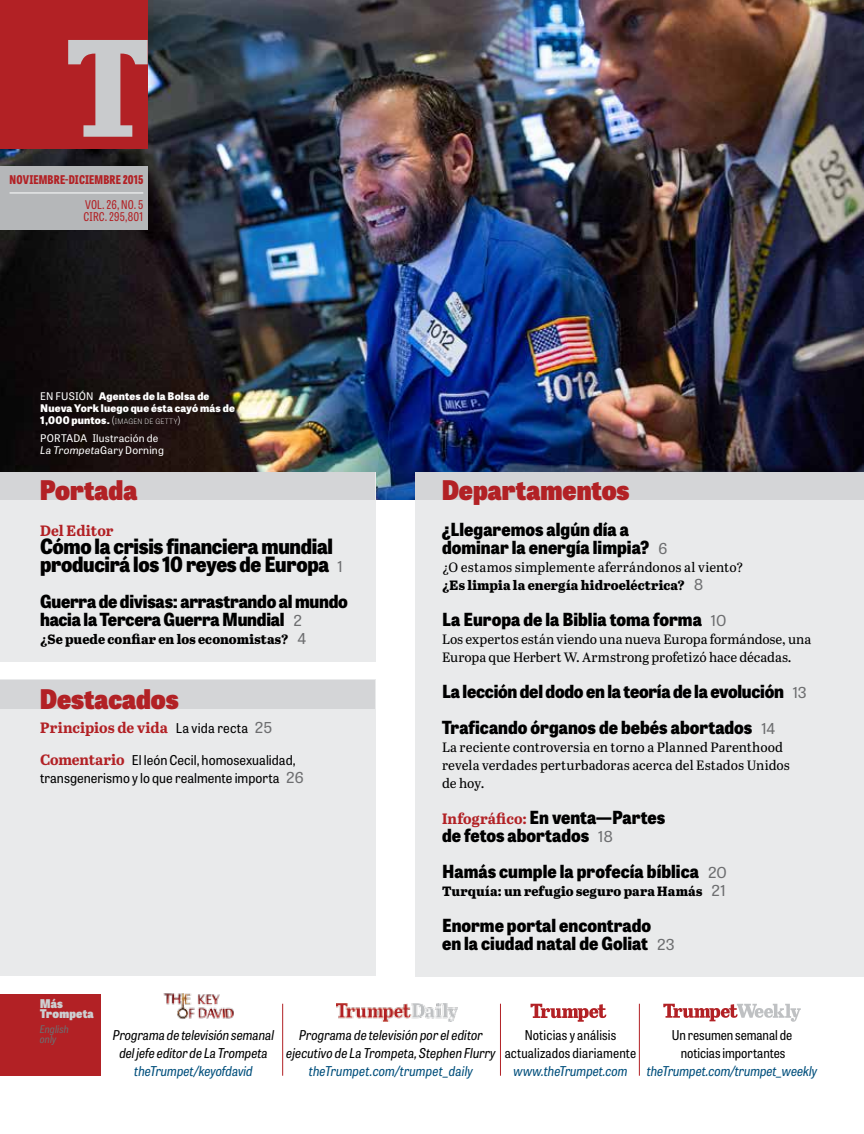
<style>
.page{position:relative;width:864px;height:1134px;background:#fff}
.page>*{position:absolute;margin:0;border:0;box-sizing:border-box;transform-origin:0 0}
.t1{font:800 27px "Tablet Gothic Narrow";color:#b22125}
.t2{font:800 21px/18px "Tablet Gothic Narrow";letter-spacing:-.015em;color:#000}
.t3{font:800 18px/18px "Tablet Gothic Narrow";color:#000}
.t4{font:700 15px "Abril Text";letter-spacing:.005em;color:#b22125}
.t5{font:13.5px/18px "Abril Text";letter-spacing:-.005em;color:#000}
.t6{font:italic semi-condensed 13.5px/18px "Tablet Gothic";color:#000;text-align:center}
.t7{font:italic semi-condensed 13.5px "Tablet Gothic";letter-spacing:-.005em;color:#004f7c}
.t8{font:semi-condensed 13.5px/18px "Tablet Gothic";letter-spacing:.01em;color:#000;text-align:center}
.t9{font:13.5px/18px "Tablet Gothic Narrow";color:#000}
.t10{font:800 13.5px "Abril Text";letter-spacing:.005em;color:#000}
.t11{font:800 12px "Tablet Gothic Condensed";letter-spacing:.015em;color:#b22125}
.t12{font:12px/12px "Tablet Gothic Condensed";letter-spacing:.015em;color:#b22125}
.t13{font:800 12px/10.5px "Tablet Gothic Narrow";letter-spacing:.015em;color:#cdcfd1}
.t14{font:800 10.5px/12px "Tablet Gothic";letter-spacing:.02em;color:#fff}
.t15{font:10.5px/12px "Tablet Gothic";letter-spacing:.02em;color:#fff}
.t16{font:italic semi-condensed 10.5px/10.5px "Tablet Gothic";letter-spacing:.01em;color:#6d6e70}
.t17{font:100 7.35px "Tablet Gothic";letter-spacing:.02em;color:#fff}
.s1{font-weight:400}
.s2{font-weight:800;font-size:10.5px}
.s3{font-size:10.5px}
.s4{font-style:italic}
.s5{font-family:"Tablet Gothic Wide";font-weight:400;font-size:15px;color:#6d6e70}
.s6{font-family:"Tablet Gothic Narrow";font-weight:400;font-size:13.5px;color:#000}
.s7{font-family:"Tablet Gothic Wide";font-weight:400;color:#6d6e70}
.s8{font-family:"Abril Text";font-weight:700;font-size:15px;color:#b22125}
.s9{font-family:"Tablet Gothic Wide";font-size:15px;color:#6d6e70}
.s10{font-weight:800}
</style>
<div class="page">
<img style="left:0;top:0;width:864px;height:500px">
<svg style="left:40px;top:346px;width:201px;height:108px;background:#1a1110"></svg>
<div style="left:0;top:0;width:148px;height:148px;background:#b22125"></div>
<svg style="left:68px;top:40px;width:80px;height:97px"></svg>
<div style="left:0;top:472px;width:375px;height:190px;background:#e9eaeb"></div>
<div style="left:0;top:472px;width:374px;height:28px;background:#d4d5d7"></div>
<div style="left:0;top:680px;width:375px;height:296px;background:#e9eaeb"></div>
<div style="left:0;top:680px;width:374px;height:29px;background:#d4d5d7"></div>
<div style="left:415px;top:472px;width:449px;height:504px;background:#e9eaeb"></div>
<div style="left:415px;top:472px;width:449px;height:28px;background:#d4d5d7"></div>
<div style="left:0;top:994px;width:100px;height:82px;background:#b22125"></div>
<img style="left:337px;top:1004px;width:120px;height:18px">
<svg style="left:531px;top:1004px;width:75px;height:18px"></svg>
<svg style="left:663px;top:1004px;width:138px;height:18px"></svg>
<img style="left:163px;top:993px;width:71px;height:26px">
<hr style="left:282px;top:1004px;width:1px;height:72px;background:#b22125">
<hr style="left:500px;top:1004px;width:1px;height:72px;background:#b22125">
<hr style="left:639px;top:1004px;width:1px;height:72px;background:#b22125">
<div style="left:0;top:166px;width:148px;height:64px;background:#b5b7b9"></div>
<hr style="left:10px;top:193px;width:133px;height:1px;background:#fff">
<p class="t11" style="left:10px;top:170px;width:135px">NOVIEMBRE-DICIEMBRE 2015</p>
<p class="t12" style="left:84px;top:198px;width:61px">VOL. 26, NO. 5<br>CIRC. 295,801</p>
<p class="t14" style="left:40px;top:389px;width:196px"><span class="s1">EN FUSIÓN</span> Agentes de la Bolsa de<br>Nueva York luego que ésta cayó más de</p>
<p class="t17" style="left:40px;top:416px;width:142px"><span class="s2">1,000 puntos.</span> <span class="s3">(</span>IMAGEN DE GETTY<span class="s3">)</span></p>
<p class="t15" style="left:40px;top:432px;width:125px">PORTADA Ilustración de<br><span class="s4">La Trompeta</span>Gary Dorning</p>
<h1 class="t1" style="left:40px;top:469px;width:99px">Portada</h1>
<p class="t4" style="left:40px;top:519px;width:75px">Del Editor</p>
<p class="t2" style="left:40px;top:536px;width:304px">Cómo la crisis financiera mundial producirá los 10 reyes de Europa <span class="s5">1</span></p>
<p class="t3" style="left:40px;top:591px;width:309px">Guerra de divisas: arrastrando al mundo hacia la Tercera Guerra Mundial <span class="s5">2</span></p>
<p class="t10" style="left:40px;top:629px;width:268px">¿Se puede confiar en los economistas? <span class="s5">4</span></p>
<h1 class="t1" style="left:40px;top:678px;width:140px">Destacados</h1>
<p class="t4" style="left:40px;top:717px;width:234px">Principios de vida <span class="s6">La vida recta</span> <span class="s7">25</span></p>
<p class="t9" style="left:40px;top:750px;width:265px"><span class="s8">Comentario</span> El león Cecil, homosexualidad, transgenerismo y lo que realmente importa <span class="s9">26</span></p>
<h1 class="t1" style="left:442px;top:469px;width:189px">Departamentos</h1>
<p class="t3" style="left:442px;top:519px;width:227px">¿Llegaremos algún día a dominar la energía limpia? <span class="s5">6</span></p>
<p class="t5" style="left:442px;top:557px;width:303px">¿O estamos simplemente aferrándonos al viento? <span class="s10">¿Es limpia la energía hidroeléctrica?</span> <span class="s9">8</span></p>
<p class="t3" style="left:442px;top:609px;width:286px">La Europa de la Biblia toma forma <span class="s5">10</span></p>
<p class="t5" style="left:442px;top:629px;width:371px">Los expertos están viendo una nueva Europa formándose, una<br>Europa que Herbert W. Armstrong profetizó hace décadas.</p>
<p class="t3" style="left:442px;top:672px;width:366px;line-height:36px">La lección del dodo en la teoría de la evolución <span class="s5">13<br></span>Traficando órganos de bebés abortados <span class="s5">14</span></p>
<p class="t5" style="left:442px;top:737px;width:349px">La reciente controversia en torno a Planned Parenthood revela verdades perturbadoras acerca del Estados Unidos de hoy.</p>
<p class="t3" style="left:442px;top:807px;width:225px"><span class="s8">Infográfico:</span> En venta—Partes de fetos abortados <span class="s5">18</span></p>
<p class="t3" style="left:442px;top:861px;width:286px">Hamás cumple la profecía bíblica <span class="s5">20</span></p>
<p class="t10" style="left:442px;top:881px;width:285px">Turquía: un refugio seguro para Hamás <span class="s5">21</span></p>
<p class="t3" style="left:442px;top:915px;width:234px">Enorme portal encontrado en la ciudad natal de Goliat <span class="s5">23</span></p>
<p class="t13" style="left:40px;top:997px;width:55px">Más<br>Trompeta</p>
<p class="t16" style="left:40px;top:1023px;width:30px">English only</p>
<p class="t6" style="left:113px;top:1025px;width:163px">Programa de televisión semanal del jefe editor de La Trompeta</p>
<p class="t7" style="left:134px;top:1061px;width:120px">theTrumpet/keyofdavid</p>
<p class="t6" style="left:286px;top:1025px;width:211px">Programa de televisión por el editor ejecutivo de La Trompeta, Stephen Flurry</p>
<p class="t7" style="left:309px;top:1061px;width:166px">theTrumpet.com/trumpet_daily</p>
<p class="t8" style="left:505px;top:1025px;width:133px">Noticias y análisis actualizados diariamente</p>
<p class="t7" style="left:514px;top:1061px;width:115px">www.theTrumpet.com</p>
<p class="t8" style="left:672px;top:1025px;width:122px">Un resumen semanal de noticias importantes</p>
<p class="t7" style="left:647px;top:1061px;width:172px">theTrumpet.com/trumpet_weekly</p>
</div>
